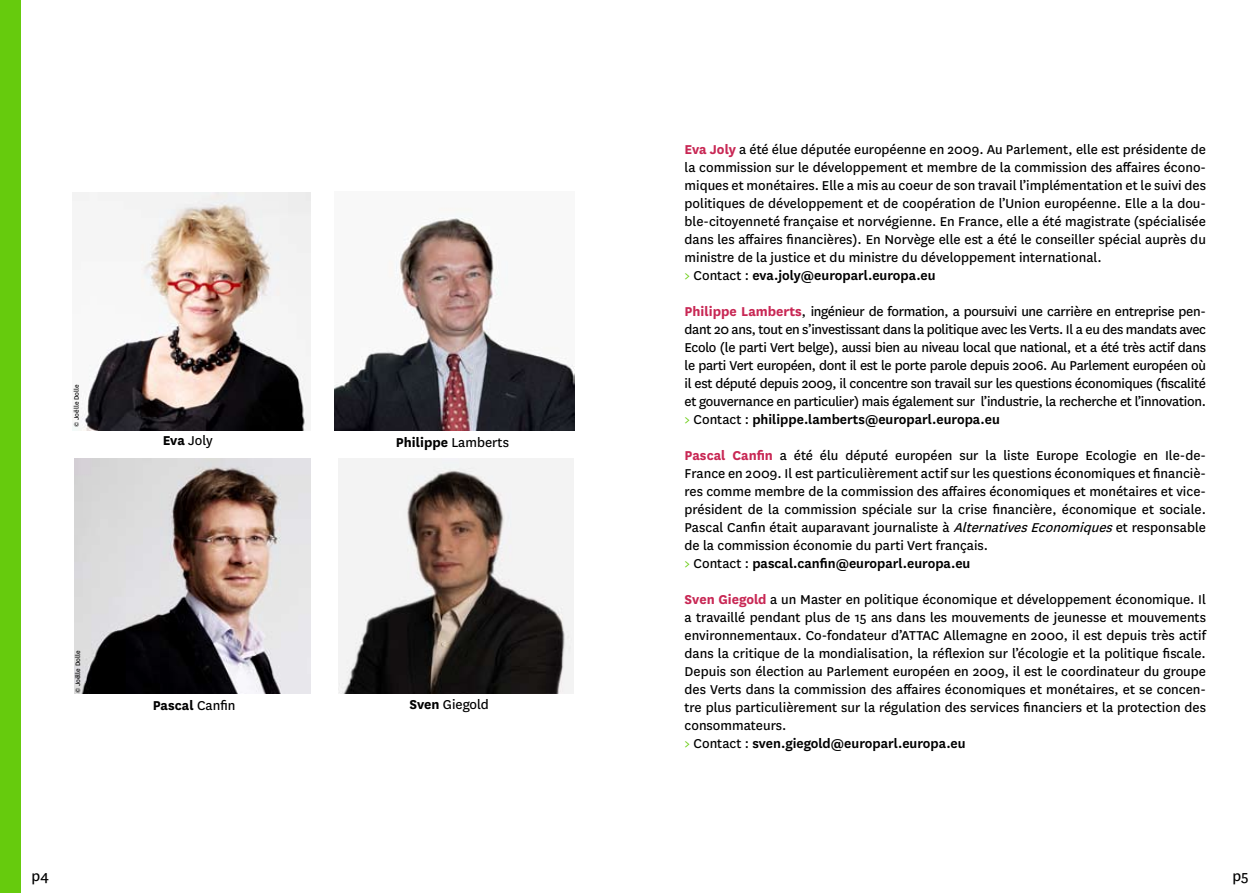
<style>
.page{position:relative;width:1259px;height:893px;background:#fff}
.page>*{position:absolute;margin:0;border:0;box-sizing:border-box;transform-origin:0 0}
.t1{font:16.5px "National";color:#000}
.t2{font:15px/18px "National";color:#000}
.t3{font:700 15px "National";color:#000}
.t4{font:7.5px "National";color:#000}
.s1{font-weight:700}
.s2{font-weight:400}
.s3{font-weight:700;color:#c82754}
.s4{color:#66cb0d}
.s5{font-weight:600}
.s6{font-style:italic}
</style>
<div class="page">
<img style="left:72px;top:192px;width:238px;height:238px">
<img style="left:335px;top:208px;width:239px;height:223px">
<img style="left:74px;top:458px;width:236px;height:236px">
<img style="left:338px;top:458px;width:235px;height:235px">
<div style="left:0;top:0;width:20px;height:893px;background:#66cb0d"></div>
<p class="t4" style="left:72px;top:427px;width:44px;rotate:-90deg">© Joëlle Dolle</p>
<p class="t2" style="left:163px;top:431px;width:51px"><span class="s1">Eva</span> Joly</p>
<p class="t3" style="left:396px;top:431px;width:115px">Philippe <span class="s2">Lamberts</span></p>
<p class="t4" style="left:73px;top:693px;width:44px;rotate:-90deg">© Joëlle Dolle</p>
<p class="t3" style="left:153px;top:695px;width:84px">Pascal <span class="s2">Canfin</span></p>
<p class="t2" style="left:409px;top:695px;width:81px"><span class="s1">Sven</span> Giegold</p>
<p class="t2" style="left:684px;top:139px;width:523px"><span class="s3">Eva Joly</span> a été élue députée européenne en 2009. Au Parlement, elle est présidente de la commission sur le développement et membre de la commission des affaires écono&shy;miques et monétaires. Elle a mis au coeur de son travail l’implémentation et le suivi des politiques de développement et de coopération de l’Union européenne. Elle a la dou&shy;ble-citoyenneté française et norvégienne. En France, elle a été magistrate (spécialisée dans les affaires financières). En Norvège elle est a été le conseiller spécial auprès du ministre de la justice et du ministre du développement international.<br><span class="s4">&gt;</span> Contact : <span class="s5">eva.joly@europarl.europa.eu</span></p>
<p class="t2" style="left:684px;top:301px;width:523px;text-align:justify"><span class="s3">Philippe Lamberts</span>, ingénieur de formation, a poursuivi une carrière en entreprise pen&shy;dant 20 ans, tout en s’investissant dans la politique avec les Verts. Il a eu des mandats avec Ecolo (le parti Vert belge), aussi bien au niveau local que national, et a été très actif dans le parti Vert européen, dont il est le porte parole depuis 2006. Au Parlement européen où il est député depuis 2009, il concentre son travail sur les questions économiques (fiscalité et gouvernance en particulier) mais également sur l’industrie, la recherche et l’innovation. <span class="s4">&gt;</span> Contact : <span class="s5">philippe.lamberts@europarl.europa.eu</span></p>
<p class="t2" style="left:684px;top:445px;width:523px"><span class="s3">Pascal Canfin</span> a été élu député européen sur la liste Europe Ecologie en Ile-de-France en 2009. Il est particulièrement actif sur les questions économiques et financiè&shy;res comme membre de la commission des affaires économiques et monétaires et vice&shy;président de la commission spéciale sur la crise financière, économique et sociale.<br>Pascal Canfin était auparavant journaliste à <span class="s6">AlternativesEconomiques</span>et responsable de la commission économie du parti Vert français.<br><span class="s4">&gt;</span> Contact : <span class="s5">pascal.canfin@europarl.europa.eu</span></p>
<p class="t2" style="left:684px;top:589px;width:523px"><span class="s3">Sven Giegold</span> a un Master en politique économique et développement économique. Il a travaillé pendant plus de 15 ans dans les mouvements de jeunesse et mouvements environnementaux. Co-fondateur d’ATTAC Allemagne en 2000, il est depuis très actif dans la critique de la mondialisation, la réflexion sur l’écologie et la politique fiscale.<br>Depuis son élection au Parlement européen en 2009, il est le coordinateur du groupe des Verts dans la commission des affaires économiques et monétaires, et se concen&shy;tre plus particulièrement sur la régulation des services financiers et la protection des consommateurs.<br><span class="s4">&gt;</span> Contact : <span class="s5">sven.giegold@europarl.europa.eu</span></p>
<p class="t1" style="left:32px;top:864px;width:19px">p4</p>
<p class="t1" style="left:1232px;top:864px;width:18px">p5</p>
</div>
